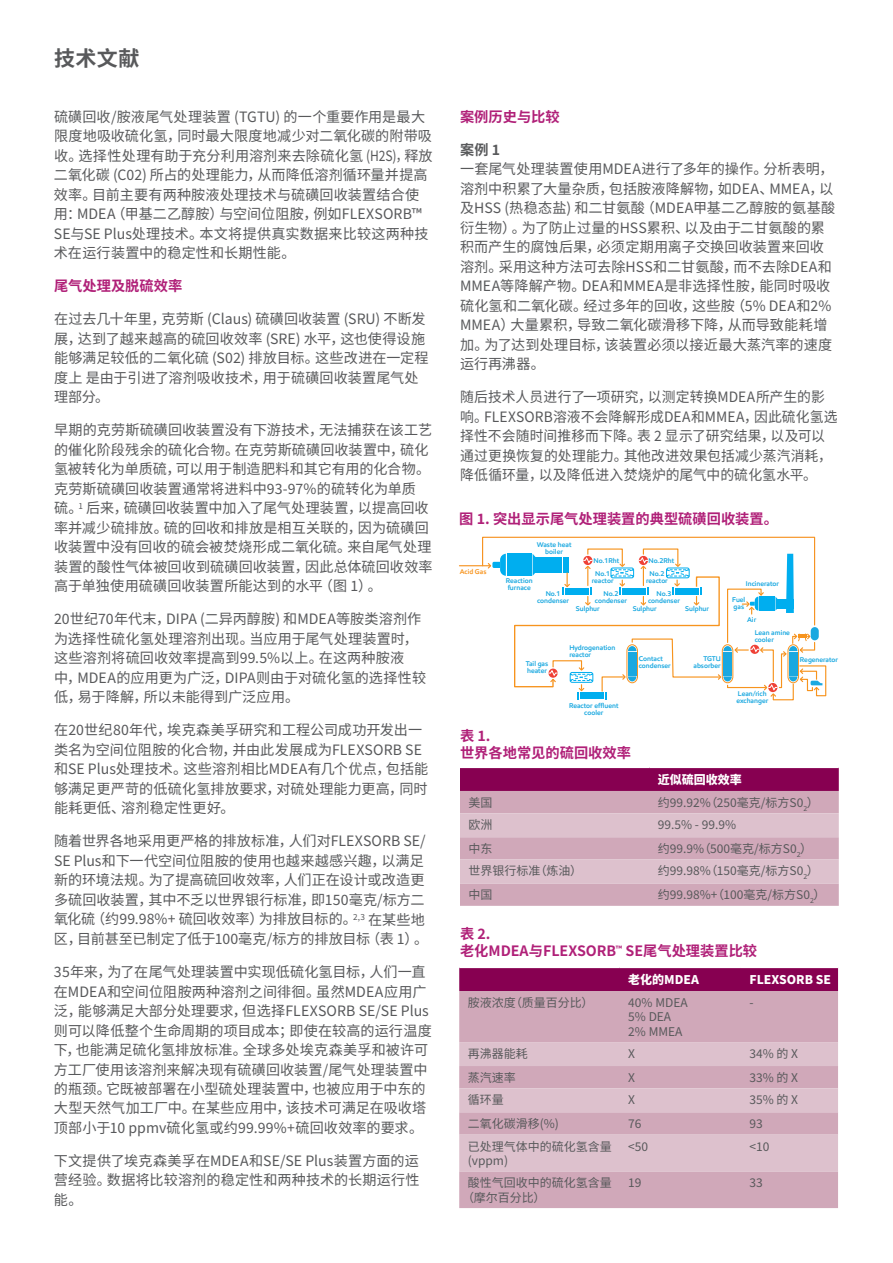
<style>
.page{position:relative;width:893px;height:1263px;background:#fff}
.page>*{position:absolute;margin:0;border:0;box-sizing:border-box;transform-origin:0 0}
.t1{font:700 21px "Source Han Sans SC";color:#58595b}
.t2{font:14.25px/19.5px "Source Han Sans SC";letter-spacing:.005em;color:#58595b}
.t3{font:700 14.25px/17.1px "Source Han Sans SC";color:#b02078}
.t4{font:700 14.25px "Source Han Sans SC";color:#58595b}
.t5{font:12px/14.4px "Source Han Sans SC";color:#58595b}
.t6{font:800 12px "Source Han Sans SC";color:#fff}
.t7{font:600 6.9px/6.9px "E Mprint";color:#19a8e0}
.t8{font:600 6.9px "E Mprint";color:#f7941e}
</style>
<div class="page">
<div style="left:459px;top:968px;width:379px;height:23px;background:#870051"></div>
<div style="left:459px;top:991px;width:379px;height:217px;background:#d0a8b9"></div>
<svg style="left:459px;top:1042px;width:379px;height:129px;background:#d8b8c6"></svg>
<hr style="left:459px;top:565px;width:32px;height:1px;background:#f69322">
<svg style="left:481px;top:536px;width:346px;height:165px"></svg>
<svg style="left:460px;top:768px;width:379px;height:138px;background:#c895af"></svg>
<h1 class="t1" style="left:54px;top:47px;width:87px">技术文献</h1>
<p class="t2" style="left:54px;top:107px;width:380px">硫磺回收/胺液尾气处理装置 (TGTU) 的一个重要作用是最大限度地吸收硫化氢，同时最大限度地减少对二氧化碳的附带吸收。选择性处理有助于充分利用溶剂来去除硫化氢 (H2S)，释放二氧化碳 (C02) 所占的处理能力，从而降低溶剂循环量并提高效率。目前主要有两种胺液处理技术与硫磺回收装置结合使用：MDEA（甲基二乙醇胺）与空间位阻胺，例如FLEXSORB™<br>SE与SE Plus处理技术。本文将提供真实数据来比较这两种技术在运行装置中的稳定性和长期性能。</p>
<p class="t3" style="left:54px;top:278px;width:130px">尾气处理及脱硫效率</p>
<p class="t2" style="left:54px;top:310px;width:376px">在过去几十年里，克劳斯 (Claus) 硫磺回收装置 (SRU) 不断发展，达到了越来越高的硫回收效率 (SRE) 水平，这也使得设施能够满足较低的二氧化硫 (S02) 排放目标。这些改进在一定程度上 是由于引进了溶剂吸收技术，用于硫磺回收装置尾气处理部分。</p>
<p class="t2" style="left:54px;top:421px;width:380px">早期的克劳斯硫磺回收装置没有下游技术，无法捕获在该工艺的催化阶段残余的硫化合物。在克劳斯硫磺回收装置中，硫化氢被转化为单质硫，可以用于制造肥料和其它有用的化合物。克劳斯硫磺回收装置通常将进料中93-97%的硫转化为单质硫。<sup>1</sup> 后来，硫磺回收装置中加入了尾气处理装置，以提高回收率并减少硫排放。硫的回收和排放是相互关联的，因为硫磺回收装置中没有回收的硫会被焚烧形成二氧化硫。来自尾气处理装置的酸性气体被回收到硫磺回收装置，因此总体硫回收效率高于单独使用硫磺回收装置所能达到的水平（图 1）。</p>
<p class="t2" style="left:54px;top:610px;width:374px">20世纪70年代末，DIPA (二异丙醇胺) 和MDEA等胺类溶剂作为选择性硫化氢处理溶剂出现。当应用于尾气处理装置时，这些溶剂将硫回收效率提高到99.5%以上。在这两种胺液<br>中，MDEA的应用更为广泛，DIPA则由于对硫化氢的选择性较低，易于降解，所以未能得到广泛应用。</p>
<p class="t2" style="left:54px;top:721px;width:376px">在20世纪80年代，埃克森美孚研究和工程公司成功开发出一类名为空间位阻胺的化合物，并由此发展成为FLEXSORB SE和SE Plus处理技术。这些溶剂相比MDEA有几个优点，包括能够满足更严苛的低硫化氢排放要求，对硫处理能力更高，同时能耗更低、溶剂稳定性更好。</p>
<p class="t2" style="left:54px;top:832px;width:376px">随着世界各地采用更严格的排放标准，人们对FLEXSORB SE/ SE Plus和下一代空间位阻胺的使用也越来越感兴趣，以满足新的环境法规。为了提高硫回收效率，人们正在设计或改造更多硫回收装置，其中不乏以世界银行标准，即150毫克/标方二氧化硫（约99.98%+ 硫回收效率）为排放目标的。<sup>2,3</sup> 在某些地区，目前甚至已制定了低于100毫克/标方的排放目标（表 1）。</p>
<p class="t2" style="left:54px;top:962px;width:380px">35年来，为了在尾气处理装置中实现低硫化氢目标，人们一直在MDEA和空间位阻胺两种溶剂之间徘徊。虽然MDEA应用广泛，能够满足大部分处理要求，但选择FLEXSORB SE/SE Plus则可以降低整个生命周期的项目成本；即使在较高的运行温度下，也能满足硫化氢排放标准。全球多处埃克森美孚和被许可方工厂使用该溶剂来解决现有硫磺回收装置/尾气处理装置中的瓶颈。它既被部署在小型硫处理装置中，也被应用于中东的大型天然气加工厂中。在某些应用中，该技术可满足在吸收塔顶部小于10 ppmv硫化氢或约99.99%+硫回收效率的要求。</p>
<p class="t2" style="left:54px;top:1151px;width:367px;text-align:justify">下文提供了埃克森美孚在MDEA和SE/SE Plus装置方面的运营经验。数据将比较溶剂的稳定性和两种技术的长期运行性能。</p>
<p class="t3" style="left:460px;top:108px;width:101px">案例历史与比较</p>
<p class="t4" style="left:460px;top:142px;width:42px">案例 1</p>
<p class="t2" style="left:460px;top:160px;width:377px">一套尾气处理装置使用MDEA进行了多年的操作。分析表明，溶剂中积累了大量杂质，包括胺液降解物，如DEA、MMEA，以及HSS (热稳态盐) 和二甘氨酸（MDEA甲基二乙醇胺的氨基酸衍生物）。为了防止过量的HSS累积、以及由于二甘氨酸的累积而产生的腐蚀后果，必须定期用离子交换回收装置来回收溶剂。采用这种方法可去除HSS和二甘氨酸，而不去除DEA和<br>MMEA等降解产物。DEA和MMEA是非选择性胺，能同时吸收硫化氢和二氧化碳。经过多年的回收，这些胺（5% DEA和2%<br>MMEA）大量累积，导致二氧化碳滑移下降，从而导致能耗增加。为了达到处理目标，该装置必须以接近最大蒸汽率的速度运行再沸器。</p>
<p class="t2" style="left:460px;top:388px;width:379px">随后技术人员进行了一项研究，以测定转换MDEA所产生的影响。FLEXSORB溶液不会降解形成DEA和MMEA，因此硫化氢选择性不会随时间推移而下降。表 2 显示了研究结果，以及可以通过更换恢复的处理能力。其他改进效果包括减少蒸汽消耗，降低循环量，以及降低进入焚烧炉的尾气中的硫化氢水平。</p>
<p class="t3" style="left:459px;top:510px;width:320px">图 1. 突出显示尾气处理装置的典型硫磺回收装置。</p>
<p class="t8" style="left:460px;top:567px;width:28px">Acid Gas</p>
<p class="t7" style="left:537px;top:541px;width:36px;text-align:center">Waste heat boiler</p>
<p class="t7" style="left:506px;top:577px;width:28px">Reaction furnace</p>
<p class="t7" style="left:537px;top:590px;width:33px;text-align:center">No.1 condenser</p>
<p class="t7" style="left:594px;top:557px;width:27px">No.1Rht</p>
<p class="t7" style="left:648px;top:553px;width:27px;line-height:13.2px">No.2Rht<br>No.2</p>
<p class="t7" style="left:657px;top:574px;width:16px;line-height:13px;text-indent:-11px">reactor<br>No.3</p>
<p class="t7" style="left:648px;top:597px;width:33px">condenser</p>
<p class="t7" style="left:592px;top:570px;width:23px;text-align:center">No.1 reactor</p>
<p class="t7" style="left:595px;top:590px;width:33px;text-align:center">No.2 condenser</p>
<p class="t7" style="left:576px;top:605px;width:25px">Sulphur</p>
<p class="t7" style="left:633px;top:605px;width:25px">Sulphur</p>
<p class="t7" style="left:685px;top:605px;width:25px">Sulphur</p>
<p class="t7" style="left:746px;top:580px;width:35px">Incinerator</p>
<p class="t7" style="left:732px;top:596px;width:15px">Fuel gas</p>
<p class="t7" style="left:747px;top:616px;width:11px">Air</p>
<p class="t7" style="left:755px;top:629px;width:37px">Lean amine cooler</p>
<p class="t7" style="left:526px;top:660px;width:24px">Tail gas heater</p>
<p class="t7" style="left:569px;top:644px;width:48px">Hydrogenation reactor</p>
<p class="t7" style="left:569px;top:702px;width:51px;text-align:center">Reactor effluent cooler</p>
<p class="t7" style="left:639px;top:655px;width:33px">Contact condenser</p>
<p class="t7" style="left:693px;top:655px;width:29px;text-align:right">TGTU absorber</p>
<p class="t7" style="left:800px;top:656px;width:40px">Regenerator</p>
<p class="t7" style="left:736px;top:690px;width:33px">Lean/rich exchanger</p>
<p class="t3" style="left:460px;top:727px;width:172px">表 1.<br>世界各地常见的硫回收效率</p>
<p class="t6" style="left:658px;top:773px;width:85px">近似硫回收效率</p>
<p class="t5" style="left:468px;top:795px;width:25px">美国</p>
<p class="t5" style="left:658px;top:795px;width:162px">约99.92%（250毫克/标方S0<sub>2</sub>）</p>
<p class="t5" style="left:468px;top:818px;width:25px">欧洲</p>
<p class="t5" style="left:658px;top:818px;width:80px">99.5% - 99.9%</p>
<p class="t5" style="left:468px;top:842px;width:25px">中东</p>
<p class="t5" style="left:658px;top:842px;width:156px">约99.9%（500毫克/标方S0<sub>2</sub>）</p>
<p class="t5" style="left:468px;top:864px;width:115px">世界银行标准（炼油）</p>
<p class="t5" style="left:658px;top:864px;width:162px">约99.98%（150毫克/标方S0<sub>2</sub>）</p>
<p class="t5" style="left:468px;top:888px;width:25px">中国</p>
<p class="t5" style="left:658px;top:888px;width:169px">约99.98%+（100毫克/标方S0<sub>2</sub>）</p>
<p class="t3" style="left:460px;top:926px;width:299px">表 2.<br>老化MDEA与FLEXSORB<sup>™</sup> SE尾气处理装置比较</p>
<p class="t6" style="left:628px;top:973px;width:72px">老化的MDEA</p>
<p class="t6" style="left:749px;top:973px;width:83px">FLEXSORB SE</p>
<p class="t5" style="left:468px;top:995px;width:127px">胺液浓度（质量百分比）</p>
<p class="t5" style="left:628px;top:995px;width:61px">40% MDEA<br>5% DEA<br>2% MMEA</p>
<p class="t5" style="left:749px;top:995px;width:6px">-</p>
<p class="t5" style="left:468px;top:1047px;width:61px">再沸器能耗</p>
<p class="t5" style="left:628px;top:1047px;width:8px">X</p>
<p class="t5" style="left:749px;top:1047px;width:50px">34% 的 X</p>
<p class="t5" style="left:468px;top:1070px;width:49px">蒸汽速率</p>
<p class="t5" style="left:628px;top:1070px;width:8px">X</p>
<p class="t5" style="left:749px;top:1070px;width:50px">33% 的 X</p>
<p class="t5" style="left:468px;top:1093px;width:37px">循环量</p>
<p class="t5" style="left:628px;top:1093px;width:8px">X</p>
<p class="t5" style="left:749px;top:1093px;width:50px">35% 的 X</p>
<p class="t5" style="left:468px;top:1117px;width:93px">二氧化碳滑移(%)</p>
<p class="t5" style="left:628px;top:1117px;width:15px">76</p>
<p class="t5" style="left:749px;top:1117px;width:15px">93</p>
<p class="t5" style="left:468px;top:1139px;width:145px">已处理气体中的硫化氢含量(vppm)</p>
<p class="t5" style="left:628px;top:1139px;width:21px">&lt;50</p>
<p class="t5" style="left:749px;top:1139px;width:21px">&lt;10</p>
<p class="t5" style="left:462px;top:1176px;width:151px;text-indent:6px">酸性气回收中的硫化氢含量（摩尔百分比）</p>
<p class="t5" style="left:628px;top:1176px;width:15px">19</p>
<p class="t5" style="left:749px;top:1176px;width:15px">33</p>
</div>
